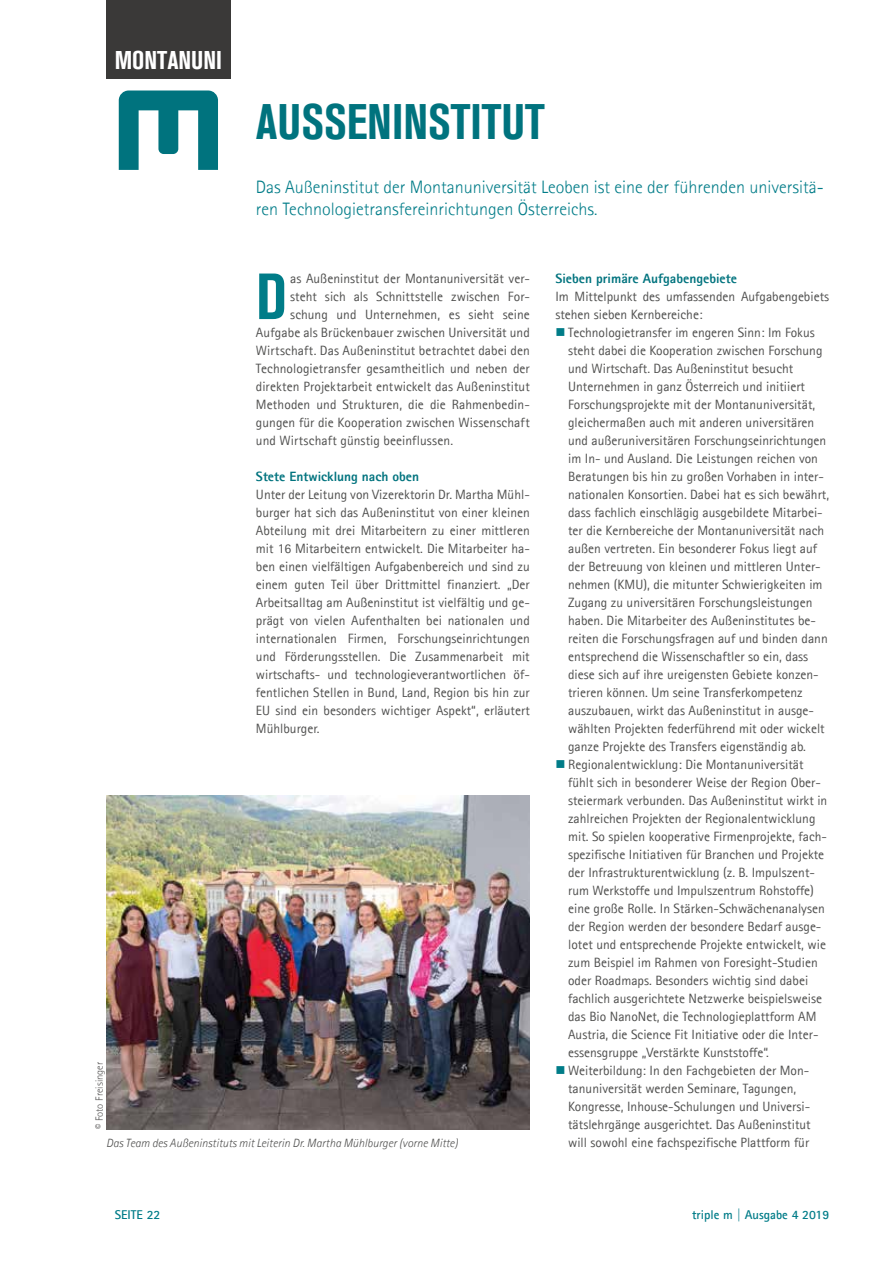
<style>
.page{position:relative;width:893px;height:1263px;background:#fff}
.page>*{position:absolute;margin:0;border:0;box-sizing:border-box;transform-origin:0 0}
.t1{font:700 condensed 64.5px "Akzidenz Grotesk BE";color:#007c88}
.t2{font:700 condensed 49.5px "Akzidenz Grotesk BE";color:#00737e}
.t3{font:700 condensed 25.5px "Akzidenz Grotesk BE";color:#fff}
.t4{font:300 18px/21.6px "Agfa Rotis Sans Serif";color:#007c88}
.t5{font:13.5px/18px "Agfa Rotis Sans Serif";color:#50504f}
.t6{font:800 13.5px "Agfa Rotis Sans Serif";color:#00737e}
.t7{font:700 12.75px "Agfa Rotis Sans Serif";color:#007c88}
.t8{font:italic 300 12px "Agfa Rotis Sans Serif";color:#50504f}
.t9{font:300 10.5px "Agfa Rotis Sans Serif";color:#555454}
</style>
<div class="page">
<div style="left:106px;top:0;width:124px;height:79px;background:#3a3938"></div>
<svg style="left:118px;top:90px;width:100px;height:80px"></svg>
<img style="left:106px;top:796px;width:424px;height:333px">
<h3 class="t3" style="left:115px;top:46px;width:109px">MONTANUNI</h3>
<h2 class="t2" style="left:256px;top:94px;width:290px">AUSSENINSTITUT</h2>
<h3 class="t4" style="left:256px;top:176px;width:569px">Das Außeninstitut der Montanuniversität Leoben ist eine der führenden universitä&shy;ren Technologietransfereinrichtungen Österreichs.</h3>
<p class="t9" style="left:93px;top:1129px;width:69px;rotate:-90deg">© Foto Freisinger</p>
<h1 class="t1" style="left:256px;top:260px;width:32px">D</h1>
<p class="t5" style="left:290px;top:269px;width:241px">as Außeninstitut der Montanuniversität ver-</p>
<p class="t5" style="left:290px;top:287px;width:241px">steht sich als Schnittstelle zwischen For-</p>
<p class="t5" style="left:290px;top:305px;width:241px">schung und Unternehmen, es sieht seine</p>
<p class="t5" style="left:256px;top:323px;width:275px">Aufgabe als Brückenbauer zwischen Universität und</p>
<p class="t5" style="left:256px;top:341px;width:275px">Wirtschaft. Das Außeninstitut betrachtet dabei den</p>
<p class="t5" style="left:256px;top:359px;width:275px">Technologietransfer gesamtheitlich und neben der</p>
<p class="t5" style="left:256px;top:377px;width:275px">direkten Projektarbeit entwickelt das Außeninstitut</p>
<p class="t5" style="left:256px;top:395px;width:275px">Methoden und Strukturen, die die Rahmenbedin-</p>
<p class="t5" style="left:256px;top:413px;width:275px">gungen für die Kooperation zwischen Wissenschaft</p>
<p class="t5" style="left:256px;top:431px;width:199px">und Wirtschaft günstig beeinflussen.</p>
<p class="t6" style="left:256px;top:468px;width:165px">Stete Entwicklung nach oben</p>
<p class="t5" style="left:256px;top:485px;width:275px;text-align:justify">Unter der Leitung von Vizerektorin Dr. Martha Mühl&shy;burger hat sich das Außeninstitut von einer kleinen Abteilung mit drei Mitarbeitern zu einer mittleren mit 16 Mitarbeitern entwickelt. Die Mitarbeiter ha&shy;ben einen vielfältigen Aufgabenbereich und sind zu einem guten Teil über Drittmittel finanziert. „Der Arbeitsalltag am Außeninstitut ist vielfältig und ge&shy;prägt von vielen Aufenthalten bei nationalen und internationalen Firmen, Forschungseinrichtungen und Förderungsstellen. Die Zusammenarbeit mit wirtschafts- und technologieverantwortlichen öf&shy;fentlichen Stellen in Bund, Land, Region bis hin zur EU sind ein besonders wichtiger Aspekt“, erläutert Mühlburger.</p>
<p class="t8" style="left:106px;top:1136px;width:353px">Das Team des Außeninstituts mit Leiterin Dr. Martha Mühlburger (vorne Mitte)</p>
<p class="t6" style="left:555px;top:270px;width:183px">Sieben primäre Aufgabengebiete</p>
<p class="t5" style="left:555px;top:287px;width:275px">Im Mittelpunkt des umfassenden Aufgabengebiets stehen sieben Kernbereiche:</p>
<p class="t5" style="left:568px;top:323px;width:263px">Technologietransfer im engeren Sinn: Im Fokus steht dabei die Kooperation zwischen Forschung und Wirtschaft. Das Außeninstitut besucht Unternehmen in ganz Österreich und initiiert Forschungsprojekte mit der Montanuniversität, gleichermaßen auch mit anderen universitären und außeruniversitären Forschungseinrichtungen im In- und Ausland. Die Leistungen reichen von Beratungen bis hin zu großen Vorhaben in inter&shy;nationalen Konsortien. Dabei hat es sich bewährt, dass fachlich einschlägig ausgebildete Mitarbei&shy;ter die Kernbereiche der Montanuniversität nach außen vertreten. Ein besonderer Fokus liegt auf der Betreuung von kleinen und mittleren Unter&shy;nehmen (KMU), die mitunter Schwierigkeiten im Zugang zu universitären Forschungsleistungen haben. Die Mitarbeiter des Außeninstitutes be&shy;reiten die Forschungsfragen auf und binden dann entsprechend die Wissenschaftler so ein, dass diese sich auf ihre ureigensten Gebiete konzen&shy;trieren können. Um seine Transferkompetenz auszubauen, wirkt das Außeninstitut in ausge&shy;wählten Projekten federführend mit oder wickelt ganze Projekte des Transfers eigenständig ab.<br>Regionalentwicklung: Die Montanuniversität fühlt sich in besonderer Weise der Region Ober&shy;steiermark verbunden. Das Außeninstitut wirkt in zahlreichen Projekten der Regionalentwicklung mit. So spielen kooperative Firmenprojekte, fach&shy;spezifische Initiativen für Branchen und Projekte der Infrastrukturentwicklung (z. B. Impulszent&shy;rum Werkstoffe und Impulszentrum Rohstoffe) eine große Rolle. In Stärken-Schwächenanalysen der Region werden der besondere Bedarf ausge&shy;lotet und entsprechende Projekte entwickelt, wie zum Beispiel im Rahmen von Foresight-Studien oder Roadmaps. Besonders wichtig sind dabei fachlich ausgerichtete Netzwerke beispielsweise das Bio NanoNet, die Technologieplattform AM Austria, die Science Fit Initiative oder die Inter&shy;essensgruppe „Verstärkte Kunststoffe“.<br>Weiterbildung: In den Fachgebieten der Mon&shy;tanuniversität werden Seminare, Tagungen, Kongresse, Inhouse-Schulungen und Universi&shy;tätslehrgänge ausgerichtet. Das Außeninstitut will sowohl eine fachspezifische Plattform für</p>
<p class="t7" style="left:115px;top:1207px;width:47px">SEITE 22</p>
<p class="t7" style="left:692px;top:1207px;width:139px">triple m | Ausgabe 4 2019</p>
</div>
